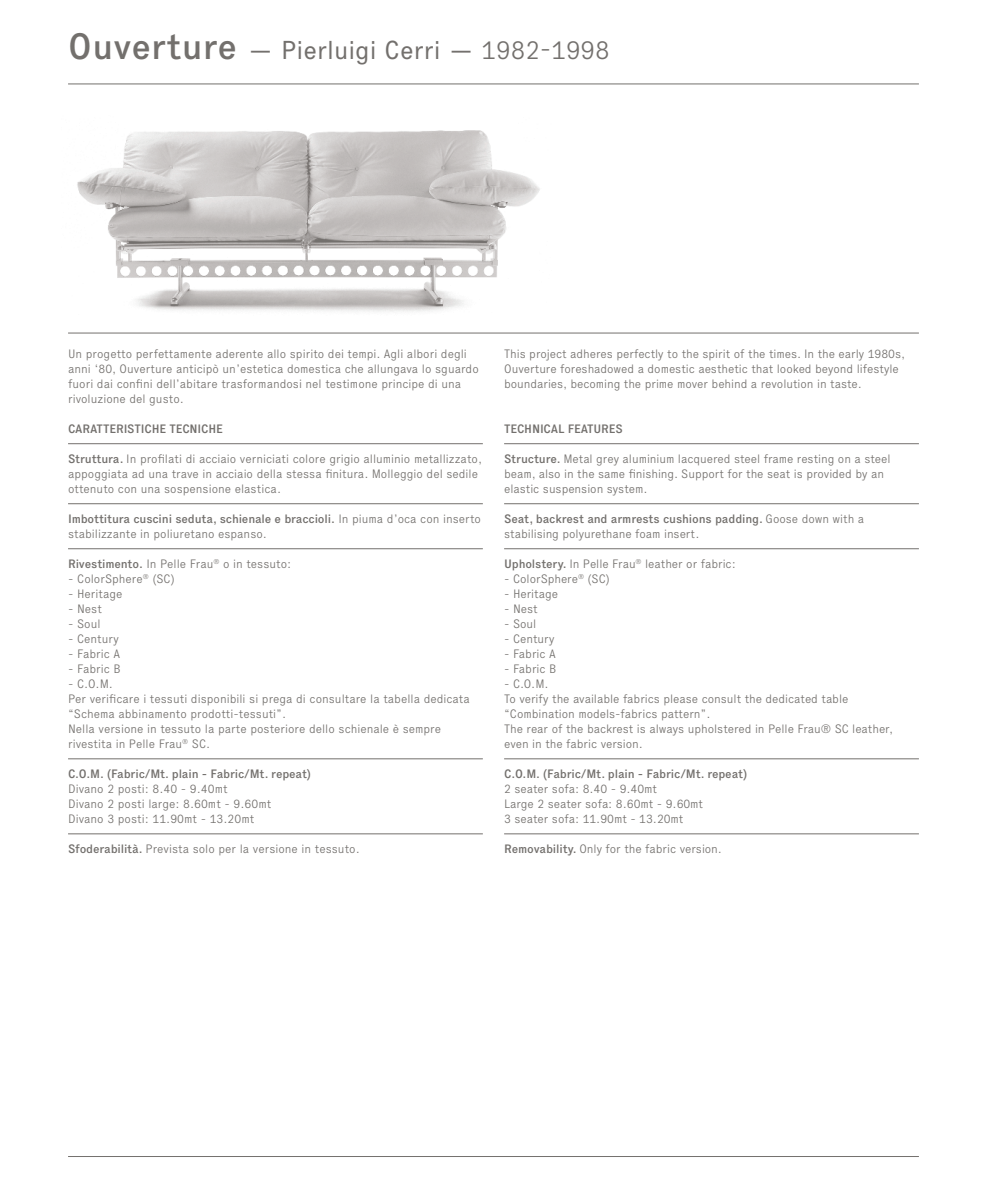
<style>
.page{position:relative;width:987px;height:1191px;background:#fff}
.page>*{position:absolute;margin:0;border:0;box-sizing:border-box;transform-origin:0 0}
.t1{font:25.5px "Executive";color:#73706d}
.t2{font:300 12px/15px "Executive";color:#73706d}
.t3{font:500 12px "Executive";letter-spacing:-.015em;color:#73706d}
.s1{font-weight:500;font-size:36px}
.s2{font-weight:300}
.s3{font-weight:500}
</style>
<div class="page">
<hr style="left:68px;top:443px;width:415px;height:1px;background:#73706d">
<hr style="left:68px;top:503px;width:415px;height:1px;background:#73706d">
<hr style="left:68px;top:548px;width:415px;height:1px;background:#73706d">
<hr style="left:68px;top:758px;width:415px;height:1px;background:#73706d">
<hr style="left:68px;top:833px;width:415px;height:1px;background:#73706d">
<hr style="left:504px;top:443px;width:414px;height:1px;background:#73706d">
<hr style="left:504px;top:503px;width:414px;height:1px;background:#73706d">
<hr style="left:504px;top:548px;width:414px;height:1px;background:#73706d">
<hr style="left:504px;top:758px;width:414px;height:1px;background:#73706d">
<hr style="left:504px;top:833px;width:414px;height:1px;background:#73706d">
<hr style="left:68px;top:83px;width:850px;height:1px;background:#73706d">
<hr style="left:68px;top:332px;width:850px;height:1px;background:#73706d">
<hr style="left:68px;top:1156px;width:850px;height:1px;background:#73706d">
<img style="left:77px;top:130px;width:463px;height:182px">
<h1 class="t1" style="left:68px;top:35px;width:543px"><span class="s1">Ouverture</span> — Pierluigi Cerri — <span class="s2">1982-1998</span></h1>
<p class="t2" style="left:68px;top:346px;width:412px">Un progetto perfettamente aderente allo spirito dei tempi. Agli albori degli anni ‘80, Ouverture anticipò un’estetica domestica che allungava lo sguardo fuori dai confini dell’abitare trasformandosi nel testimone principe di una rivoluzione del gusto.</p>
<p class="t3" style="left:68px;top:421px;width:156px">CARATTERISTICHE TECNICHE</p>
<p class="t2" style="left:68px;top:451px;width:415px"><span class="s3">Struttura.</span> In profilati di acciaio verniciati colore grigio alluminio metallizzato, appoggiata ad una trave in acciaio della stessa finitura. Molleggio del sedile ottenuto con una sospensione elastica.</p>
<p class="t2" style="left:68px;top:511px;width:414px"><span class="s3">Imbottitura cuscini seduta, schienale e braccioli.</span> In piuma d’oca con inserto stabilizzante in poliuretano espanso.</p>
<p class="t2" style="left:68px;top:556px;width:225px"><span class="s3">Rivestimento.</span> In Pelle Frau<sup>®</sup> o in tessuto:</p>
<p class="t2" style="left:68px;top:571px;width:108px">- ColorSphere<sup>®</sup> (SC)</p>
<p class="t2" style="left:68px;top:586px;width:56px">- Heritage</p>
<p class="t2" style="left:68px;top:601px;width:35px">- Nest</p>
<p class="t2" style="left:68px;top:616px;width:34px">- Soul</p>
<p class="t2" style="left:68px;top:631px;width:52px">- Century</p>
<p class="t2" style="left:68px;top:646px;width:54px">- Fabric A</p>
<p class="t2" style="left:68px;top:661px;width:54px">- Fabric B</p>
<p class="t2" style="left:68px;top:676px;width:403px">- C.O.M.<br>Per verificare i tessuti disponibili si prega di consultare la tabella dedicata “Schema abbinamento prodotti-tessuti”.<br>Nella versione in tessuto la parte posteriore dello schienale è sempre rivestita in Pelle Frau<sup>®</sup> SC.</p>
<p class="t3" style="left:68px;top:766px;width:245px">C.O.M. (Fabric/Mt. plain - Fabric/Mt. repeat)</p>
<p class="t2" style="left:68px;top:781px;width:205px">Divano 2 posti: 8.40 - 9.40mt<br>Divano 2 posti large: 8.60mt - 9.60mt<br>Divano 3 posti: 11.90mt - 13.20mt</p>
<p class="t2" style="left:68px;top:841px;width:293px"><span class="s3">Sfoderabilità.</span> Prevista solo per la versione in tessuto.</p>
<p class="t2" style="left:504px;top:346px;width:402px">This project adheres perfectly to the spirit of the times. In the early 1980s,<br>Ouverture foreshadowed a domestic aesthetic that looked beyond lifestyle boundaries, becoming the prime mover behind a revolution in taste.</p>
<p class="t3" style="left:504px;top:421px;width:120px">TECHNICAL FEATURES</p>
<p class="t2" style="left:504px;top:451px;width:388px"><span class="s3">Structure.</span> Metal grey aluminium lacquered steel frame resting on a steel beam, also in the same finishing. Support for the seat is provided by an elastic suspension system.</p>
<p class="t2" style="left:504px;top:511px;width:361px"><span class="s3">Seat, backrest and armrests cushions padding.</span> Goose down with a stabilising polyurethane foam insert.</p>
<p class="t2" style="left:504px;top:556px;width:233px"><span class="s3">Upholstery.</span> In Pelle Frau<sup>®</sup> leather or fabric:</p>
<p class="t2" style="left:504px;top:571px;width:107px">- ColorSphere<sup>®</sup> (SC)</p>
<p class="t2" style="left:504px;top:586px;width:55px">- Heritage</p>
<p class="t2" style="left:504px;top:601px;width:35px">- Nest</p>
<p class="t2" style="left:504px;top:616px;width:34px">- Soul</p>
<p class="t2" style="left:504px;top:631px;width:52px">- Century</p>
<p class="t2" style="left:504px;top:646px;width:53px">- Fabric A</p>
<p class="t2" style="left:504px;top:661px;width:54px">- Fabric B</p>
<p class="t2" style="left:504px;top:676px;width:390px">- C.O.M.<br>To verify the available fabrics please consult the dedicated table “Combination models-fabrics pattern”.<br>The rear of the backrest is always upholstered in Pelle Frau® SC leather, even in the fabric version.</p>
<p class="t3" style="left:504px;top:766px;width:245px">C.O.M. (Fabric/Mt. plain - Fabric/Mt. repeat)</p>
<p class="t2" style="left:504px;top:781px;width:200px">2 seater sofa: 8.40 - 9.40mt<br>Large 2 seater sofa: 8.60mt - 9.60mt<br>3 seater sofa: 11.90mt - 13.20mt</p>
<p class="t2" style="left:504px;top:841px;width:219px"><span class="s3">Removability.</span> Only for the fabric version.</p>
</div>
